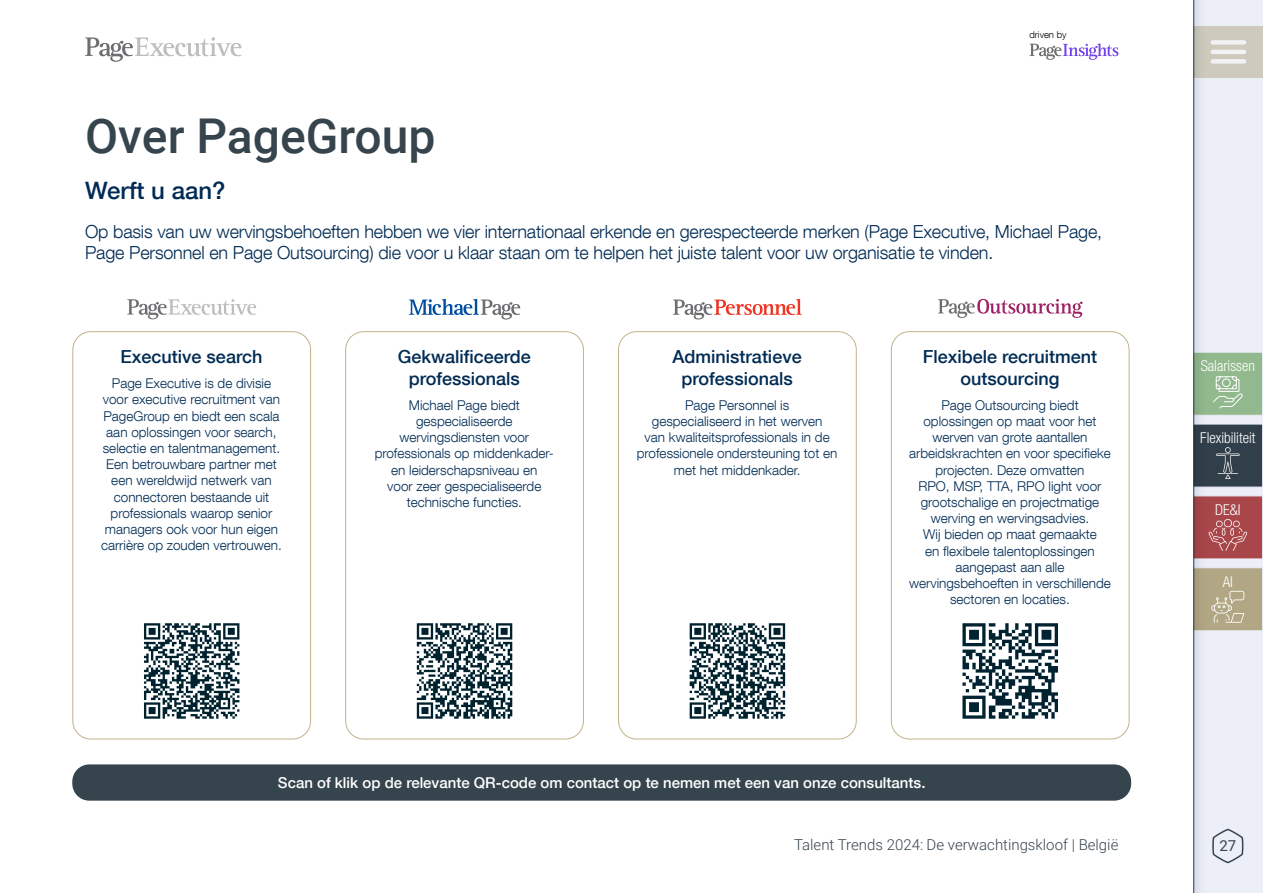
<style>
.page{position:relative;width:1263px;height:893px;background:#fff}
.page>*{position:absolute;margin:0;border:0;box-sizing:border-box;transform-origin:0 0}
.t1{font:500 48px "Roboto";color:#36444d}
.t2{font:500 24px "Helvetica Neue LT Com";color:#002b54}
.t3{font:300 18px/21.6px "Helvetica Neue LT Com";letter-spacing:-.01em;color:#002b54}
.t4{font:500 18px/21.6px "Helvetica Neue LT Com";color:#002b54;text-align:center}
.t5{font:500 15px "Helvetica Neue LT Com";color:#fff}
.t6{font:300 15px "Roboto";color:#36444d}
.t7{font:300 condensed 15px "Helvetica Neue LT Com";color:#fff}
.t8{font:15px "Roboto";color:#36444d}
.t9{font:300 13.5px/16.2px "Helvetica Neue LT Com";color:#002b54;text-align:center}
.t10{font:300 9.45px "Helvetica Neue LT Com";color:#000}
</style>
<div class="page">
<div style="left:1179px;top:0;width:84px;height:893px;background:#000;opacity:.2"></div>
<div style="left:1193px;top:352px;width:70px;height:64px;background:#92b88d;border:1px solid #fff"></div>
<svg style="left:1213px;top:376px;width:30px;height:33px"></svg>
<div style="left:1193px;top:424px;width:70px;height:63px;background:#36444d"></div>
<svg style="left:1216px;top:447px;width:23px;height:32px"></svg>
<div style="left:1193px;top:495px;width:70px;height:64px;background:#a8464a;border:1px solid #fff"></div>
<svg style="left:1208px;top:519px;width:39px;height:32px"></svg>
<div style="left:1193px;top:567px;width:70px;height:64px;background:#b2a785;border:1px solid #fff"></div>
<svg style="left:1211px;top:591px;width:33px;height:32px"></svg>
<svg style="left:1213px;top:829px;width:30px;height:34px"></svg>
<div style="left:1194px;top:26px;width:69px;height:51px;background:linear-gradient(to right,#cbc7bc,#d2cdc1)"></div>
<div style="left:1213px;top:40px;width:31px;height:5px;background:#f1f2f3"></div>
<hr style="left:1213px;top:50px;width:31px;height:4px;background:#f1f2f3">
<div style="left:1213px;top:59px;width:31px;height:5px;background:#f1f2f3"></div>
<div style="left:72px;top:764px;width:1059px;height:37px;background:#36444d;border-radius:17px"></div>
<svg style="left:127px;top:299px;width:129px;height:20px"></svg>
<svg style="left:409px;top:299px;width:111px;height:21px"></svg>
<svg style="left:673px;top:299px;width:129px;height:21px"></svg>
<svg style="left:938px;top:299px;width:144px;height:19px"></svg>
<div style="left:72px;top:331px;width:239px;height:408px;border:1px solid #c1b389;border-radius:18px"></div>
<div style="left:345px;top:331px;width:239px;height:408px;border:1px solid #c1b389;border-radius:18px"></div>
<div style="left:618px;top:331px;width:239px;height:408px;border:1px solid #c1b389;border-radius:18px"></div>
<div style="left:891px;top:331px;width:238px;height:408px;border:1px solid #c1b389;border-radius:18px"></div>
<svg style="left:416px;top:623px;width:97px;height:96px"></svg>
<svg style="left:689px;top:623px;width:97px;height:96px"></svg>
<svg style="left:962px;top:623px;width:96px;height:96px"></svg>
<svg style="left:144px;top:623px;width:96px;height:96px"></svg>
<svg style="left:1029px;top:43px;width:89px;height:17px"></svg>
<svg style="left:85px;top:37px;width:156px;height:25px"></svg>
<p class="t10" style="left:1029px;top:29px;width:39px">driven by</p>
<h1 class="t1" style="left:85px;top:102px;width:352px">Over PageGroup</h1>
<h2 class="t2" style="left:85px;top:176px;width:142px">Werft u aan?</h2>
<p class="t3" style="left:85px;top:220px;width:1019px">Op basis van uw wervingsbehoeften hebben we vier internationaal erkende en gerespecteerde merken (Page Executive, Michael Page,<br>Page Personnel en Page Outsourcing) die voor u klaar staan om te helpen het juiste talent voor uw organisatie te vinden.</p>
<h3 class="t4" style="left:121px;top:346px;width:143px">Executive search</h3>
<p class="t9" style="left:101px;top:375px;width:182px">Page Executive is de divisie voor executive recruitment van<br>PageGroup en biedt een scala aan oplossingen voor search, selectie en talentmanagement.<br>Een betrouwbare partner met een wereldwijd netwerk van connectoren bestaande uit professionals waarop senior managers ook voor hun eigen carrière op zouden vertrouwen.</p>
<h3 class="t4" style="left:398px;top:346px;width:135px">Gekwalificeerde professionals</h3>
<p class="t9" style="left:375px;top:396px;width:181px">Michael Page biedt gespecialiseerde wervingsdiensten voor professionals op middenkader&shy;en leiderschapsniveau en<br>voor zeer gespecialiseerde technische functies.</p>
<h3 class="t4" style="left:673px;top:346px;width:131px">Administratieve professionals</h3>
<p class="t9" style="left:637px;top:396px;width:202px">Page Personnel is<br>gespecialiseerd in het werven<br>van kwaliteitsprofessionals in de professionele ondersteuning tot en met het middenkader.</p>
<h3 class="t4" style="left:923px;top:346px;width:176px">Flexibele recruitment outsourcing</h3>
<p class="t9" style="left:909px;top:396px;width:203px">Page Outsourcing biedt oplossingen op maat voor het werven van grote aantallen arbeidskrachten en voor specifieke projecten. Deze omvatten<br>RPO, MSP, TTA, RPO light voor grootschalige en projectmatige werving en wervingsadvies.<br>Wij bieden op maat gemaakte<br>en flexibele talentoplossingen aangepast aan alle wervingsbehoeften in verschillende sectoren en locaties.</p>
<p class="t5" style="left:278px;top:773px;width:649px">Scan of klik op de relevante QR-code om contact op te nemen met een van onze consultants.</p>
<p class="t6" style="left:794px;top:834px;width:326px">Talent Trends 2024: De verwachtingskloof | België</p>
<p class="t7" style="left:1201px;top:357px;width:56px">Salarissen</p>
<p class="t7" style="left:1200px;top:429px;width:57px">Flexibiliteit</p>
<p class="t7" style="left:1215px;top:501px;width:27px">DE&amp;I</p>
<p class="t7" style="left:1223px;top:573px;width:12px">AI</p>
<p class="t8" style="left:1219px;top:835px;width:18px">27</p>
</div>
